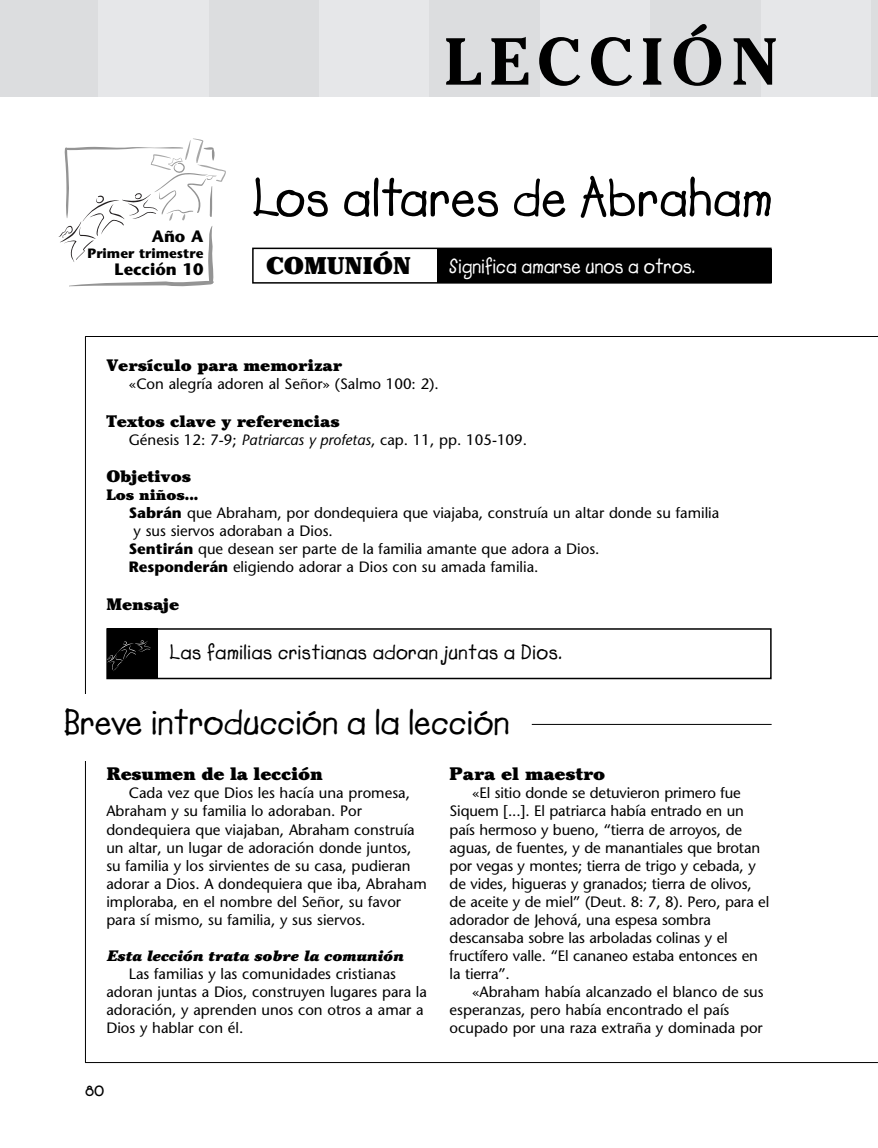
<style>
.page{position:relative;width:878px;height:1148px;background:#fff}
.page>*{position:absolute;margin:0;border:0;box-sizing:border-box;transform-origin:0 0}
.t1{font:700 66px "Cheltenham";letter-spacing:.125em;color:#000}
.t2{font:700 54px "Lemonade";color:#000}
.t3{font:700 36px "Lemonade";color:#000}
.t4{font:900 24px "Cheltenham";color:#000}
.t5{font:700 21px "Lemonade";letter-spacing:.015em;color:#000}
.t6{font:700 21px "Lemonade";color:#fff;scale:.95 1}
.t7{font:900 18px "Cheltenham";letter-spacing:-.01em;color:#000}
.t8{font:900 16.5px "Cheltenham";color:#000}
.t9{font:700 16.5px "Stone Sans";color:#000}
.t10{font:15px/18px "Stone Sans";color:#000}
.t11{font:italic 900 15px "Cheltenham";color:#000}
.t12{font:900 15px "Cheltenham";color:#000}
.t13{font:700 15px "New Garden";color:#000}
.t14{font:700 13.5px "Stone Sans";color:#000}
.s1{font-style:italic}
.s2{font-weight:700}
</style>
<div class="page">
<div style="left:0;top:0;width:98px;height:96px;background:#dcdddf"></div>
<div style="left:98px;top:0;width:111px;height:96px;background:#e6e7e9"></div>
<div style="left:209px;top:0;width:110px;height:96px;background:#dcdddf"></div>
<div style="left:319px;top:0;width:110px;height:96px;background:#e6e7e9"></div>
<div style="left:429px;top:0;width:111px;height:96px;background:#dcdddf"></div>
<div style="left:540px;top:0;width:110px;height:96px;background:#e6e7e9"></div>
<div style="left:650px;top:0;width:111px;height:96px;background:#dcdddf"></div>
<div style="left:761px;top:0;width:110px;height:96px;background:#e6e7e9"></div>
<div style="left:871px;top:0;width:7px;height:96px;background:#dcdddf"></div>
<hr style="left:85px;top:336px;width:793px;height:1px;background:#000">
<hr style="left:85px;top:336px;width:1px;height:726px;background:#000">
<hr style="left:85px;top:1062px;width:792px;height:1px;background:#000">
<svg style="left:58px;top:138px;width:168px;height:149px"></svg>
<div style="left:64px;top:694px;width:707px;height:66px;background:#fff"></div>
<hr style="left:531px;top:724px;width:240px;height:1px;background:#000">
<div style="left:106px;top:628px;width:665px;height:51px;border:2px solid #000"></div>
<div style="left:107px;top:628px;width:51px;height:49px;background:#000"></div>
<svg style="left:107px;top:640px;width:44px;height:31px"></svg>
<div style="left:437px;top:249px;width:334px;height:33px;background:#000"></div>
<div style="left:252px;top:248px;width:519px;height:36px;border:2px solid #000"></div>
<h1 class="t1" style="left:444px;top:38px;width:335px">LECCIÓN</h1>
<p class="t9" style="left:152px;top:230px;width:53px">Año A</p>
<p class="t14" style="left:88px;top:248px;width:117px">Primer trimestre</p>
<p class="t9" style="left:114px;top:263px;width:90px">Lección 10</p>
<h2 class="t2" style="left:252px;top:165px;width:522px">Los altares de Abraham</h2>
<h3 class="t4" style="left:266px;top:256px;width:146px">COMUNIÓN</h3>
<h3 class="t6" style="left:449px;top:253px;width:260px">Significa amarse unos a otros.</h3>
<p class="t8" style="left:106px;top:359px;width:237px">Versículo para memorizar</p>
<p class="t10" style="left:129px;top:377px;width:311px">«Con alegría adoren al Señor» (Salmo 100: 2).</p>
<p class="t8" style="left:106px;top:414px;width:235px">Textos clave y referencias</p>
<p class="t10" style="left:129px;top:432px;width:400px">Génesis 12: 7-9; <span class="s1">Patriarcas y profetas</span>, cap. 11, pp. 105-109.</p>
<p class="t8" style="left:106px;top:470px;width:86px">Objetivos</p>
<p class="t12" style="left:106px;top:489px;width:93px">Los niños...</p>
<p class="t10" style="left:129px;top:506px;width:592px"><span class="s2">Sabrán</span> que Abraham, por dondequiera que viajaba, construía un altar donde su familia</p>
<p class="t10" style="left:134px;top:524px;width:201px">y sus siervos adoraban a Dios.</p>
<p class="t10" style="left:129px;top:542px;width:472px"><span class="s2">Sentirán</span> que desean ser parte de la familia amante que adora a Dios.</p>
<p class="t10" style="left:129px;top:560px;width:411px"><span class="s2">Responderán</span> eligiendo adorar a Dios con su amada familia.</p>
<p class="t8" style="left:106px;top:597px;width:74px">Mensaje</p>
<h3 class="t5" style="left:169px;top:640px;width:394px">Las familias cristianas adoran juntas a Dios.</h3>
<h3 class="t3" style="left:64px;top:700px;width:447px">Breve introducción a la lección</h3>
<p class="t7" style="left:106px;top:767px;width:218px">Resumen de la lección</p>
<p class="t10" style="left:106px;top:786px;width:322px;text-indent:22px">Cada vez que Dios les hacía una promesa, Abraham y su familia lo adoraban. Por dondequiera que viajaban, Abraham construía un altar, un lugar de adoración donde juntos, su familia y los sirvientes de su casa, pudieran adorar a Dios. A dondequiera que iba, Abraham imploraba, en el nombre del Señor, su favor para sí mismo, su familia, y sus siervos.</p>
<p class="t11" style="left:106px;top:949px;width:298px">Esta lección trata sobre la comunión</p>
<p class="t10" style="left:106px;top:966px;width:322px;text-indent:22px">Las familias y las comunidades cristianas adoran juntas a Dios, construyen lugares para la adoración, y aprenden unos con otros a amar a Dios y hablar con él.</p>
<p class="t13" style="left:85px;top:1082px;width:21px">80</p>
<p class="t7" style="left:449px;top:767px;width:157px">Para el maestro</p>
<p class="t10" style="left:449px;top:786px;width:321px;text-indent:22px">«El sitio donde se detuvieron primero fue Siquem [...]. El patriarca había entrado en un país hermoso y bueno, “tierra de arroyos, de aguas, de fuentes, y de manantiales que brotan por vegas y montes; tierra de trigo y cebada, y de vides, higueras y granados; tierra de olivos, de aceite y de miel” (Deut. 8: 7, 8). Pero, para el adorador de Jehová, una espesa sombra descansaba sobre las arboladas colinas y el fructífero valle. “El cananeo estaba entonces en la tierra”.</p>
<p class="t10" style="left:449px;top:984px;width:315px;text-indent:22px">«Abraham había alcanzado el blanco de sus esperanzas, pero había encontrado el país ocupado por una raza extraña y dominada por</p>
</div>
